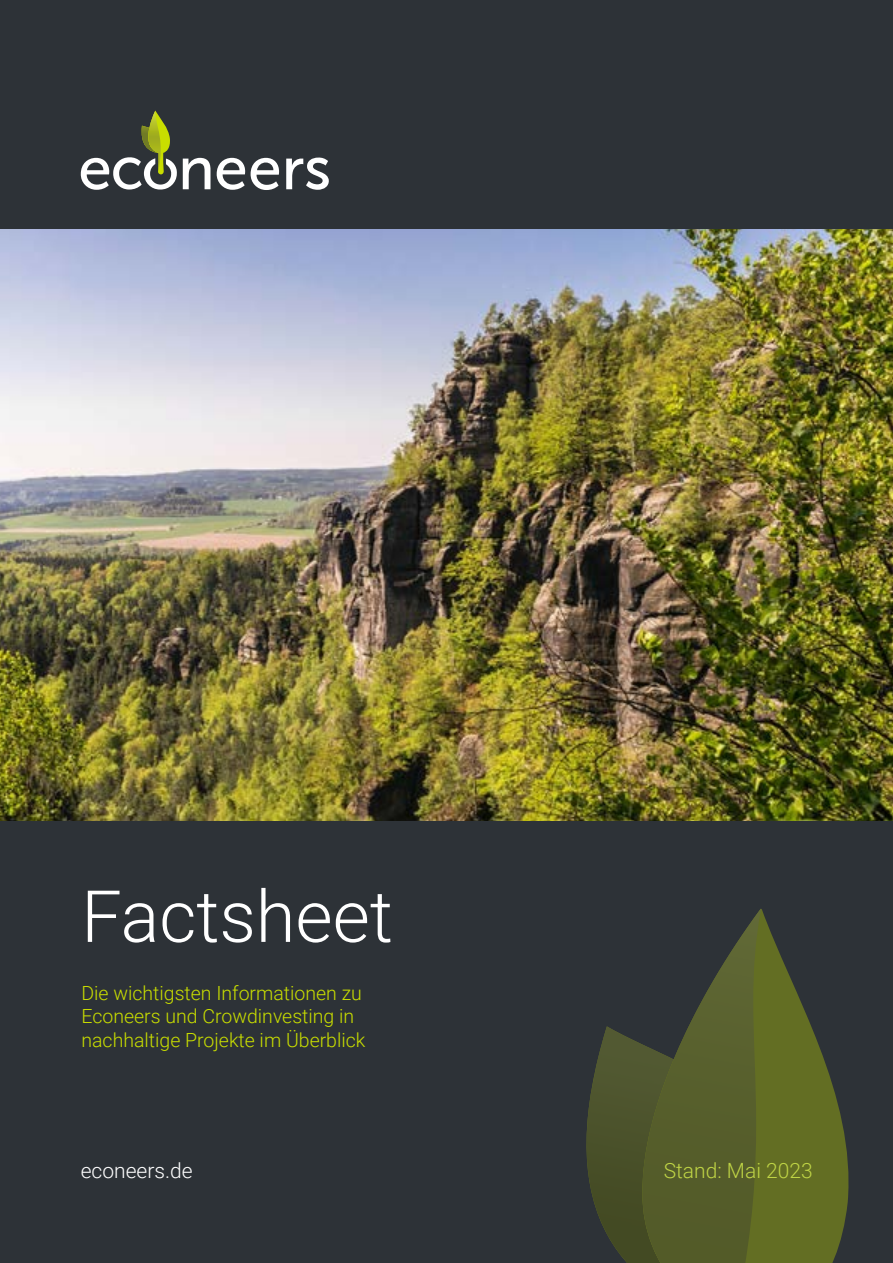
<style>
.page{position:relative;width:893px;height:1263px;background:#fff}
.page>*{position:absolute;margin:0;border:0;box-sizing:border-box;transform-origin:0 0}
.t1{font:300 72px "Roboto";color:#fff}
.t2{font:300 21px "Roboto";color:#bfd445}
.t3{font:300 21px "Roboto";color:#fff}
.t4{font:300 19.5px/23.4px "Roboto";color:#c9de00}
</style>
<div class="page">
<div style="left:0;top:0;width:893px;height:291px;background:#2d3237"></div>
<div style="left:0;top:742px;width:893px;height:521px;background:#2d3237"></div>
<img style="left:0;top:230px;width:893px;height:591px">
<svg style="left:81px;top:111px;width:248px;height:79px"></svg>
<img style="left:586px;top:1026px;width:55px;height:237px">
<svg style="left:641px;top:909px;width:208px;height:354px;fill:#636e23"></svg>
<img style="left:644px;top:909px;width:116px;height:260px">
<h1 class="t1" style="left:81px;top:866px;width:313px">Factsheet</h1>
<p class="t4" style="left:81px;top:981px;width:285px">Die wichtigsten Informationen zu<br>Econeers und Crowdinvesting in nachhaltige Projekte im Überblick</p>
<p class="t3" style="left:81px;top:1156px;width:113px">econeers.de</p>
<p class="t2" style="left:664px;top:1156px;width:150px">Stand: Mai 2023</p>
</div>
